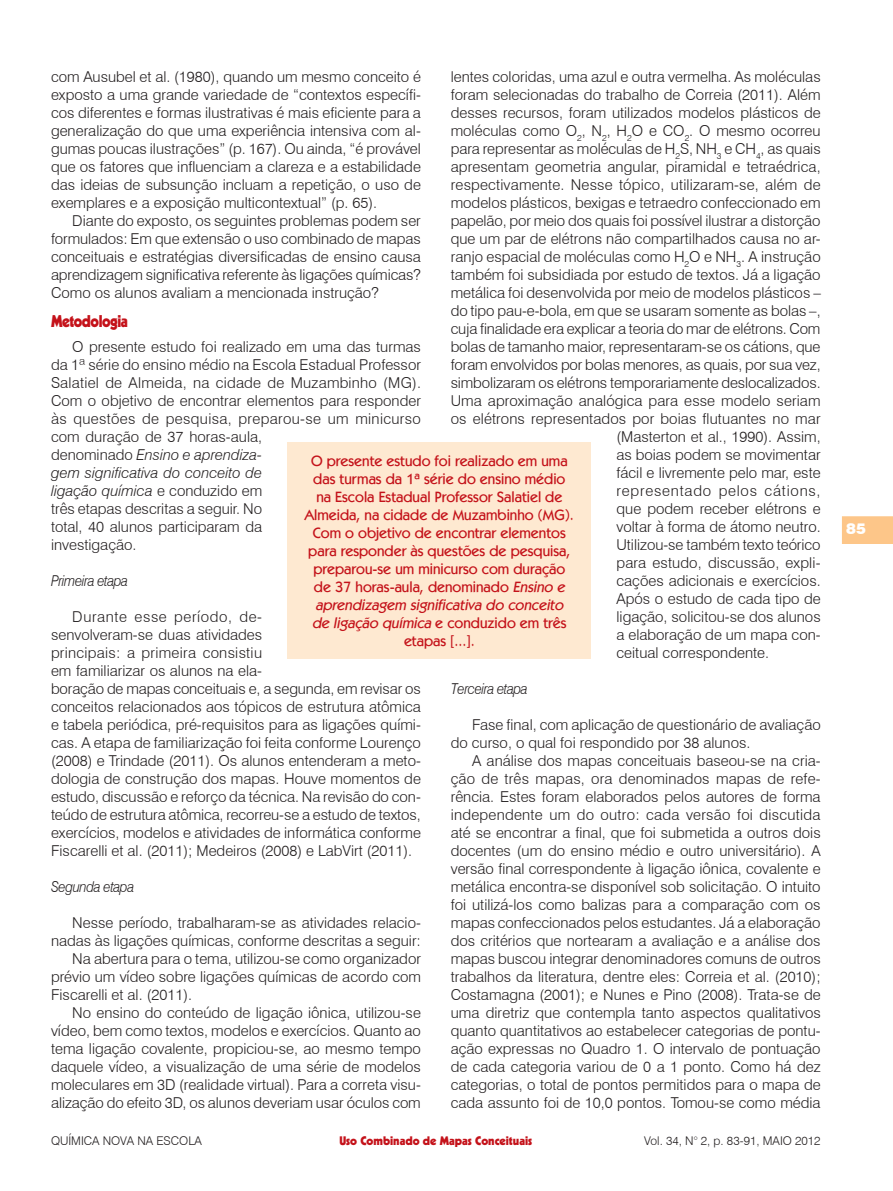
<style>
.page{position:relative;width:893px;height:1191px;background:#fff}
.page>*{position:absolute;margin:0;border:0;box-sizing:border-box;transform-origin:0 0}
.Seção{font:900 16.5px "Kabel";letter-spacing:-.03em;color:#c4121a;scale:.9 1}
.t1{font:300 15px/18px "Swiss 721 BT";color:#231f20;text-align:justify}
.Olho{font:500 15px/18px "Kabel IT Cby BT";color:#c4121a;text-align:center}
.Sub_sub_seção{font:italic 300 15px "Swiss 721 BT";letter-spacing:-.03em;color:#231f20;scale:.9 1}
.t2{font:300 15px "Swiss 721 BT";letter-spacing:.05em;color:#231f20}
.t3{font:900 15px "Swiss 721 BT";color:#fff}
.t4{font:300 12px "Swiss 721 BT";color:#231f20}
.t5{font:900 12px "Kabel";color:#c4121a}
.s1{font-style:italic}
</style>
<div class="page">
<svg style="left:842px;top:516px;width:51px;height:28px"></svg>
<div style="left:288px;top:442px;width:303px;height:217px;background:#fee9d1"></div>
<p class="t1" style="left:51px;top:67px;width:371px">com Ausubel et al. (1980), quando um mesmo conceito é exposto a uma grande variedade de “contextos específi&shy;cos diferentes e formas ilustrativas é mais eficiente para a generalização do que uma experiência intensiva com al&shy;gumas poucas ilustrações” (p. 167). Ou ainda, “é provável que os fatores que influenciam a clareza e a estabilidade das ideias de subsunção incluam a repetição, o uso de exemplares e a exposição multicontextual” (p. 65).</p>
<p class="t1" style="left:51px;top:211px;width:371px;text-indent:21px">Diante do exposto, os seguintes problemas podem ser formulados: Em que extensão o uso combinado de mapas conceituais e estratégias diversificadas de ensino causa aprendizagem significativa referente às ligações químicas?<br>Como os alunos avaliam a mencionada instrução?</p>
<p class="Seção" style="left:51px;top:310px;width:87px">Metodologia</p>
<p class="t1" style="left:51px;top:337px;width:372px;text-align:left;text-indent:21px">O presente estudo foi realizado em uma das turmas da 1ª série do ensino médio na Escola Estadual Professor Salatiel de Almeida, na cidade de Muzambinho (MG).<br>Com o objetivo de encontrar elementos para responder às questões de pesquisa, preparou-se um minicurso com duração de 37 horas-aula,<br>denominado <span class="s1">Ensino e aprendiza-<br>gem significativa do conceito de<br>ligação química</span> e conduzido em<br>três etapas descritas a seguir. No<br>total, 40 alunos participaram da<br>investigação.</p>
<p class="Sub_sub_seção" style="left:51px;top:571px;width:87px">Primeira etapa</p>
<p class="t1" style="left:51px;top:607px;width:371px;text-align:left;text-indent:21px">Durante esse período, de-<br>senvolveram-se duas atividades<br>principais: a primeira consistiu<br>em familiarizar os alunos na ela-<br>boração de mapas conceituais e, a segunda, em revisar os conceitos relacionados aos tópicos de estrutura atômica e tabela periódica, pré-requisitos para as ligações quími&shy;cas. A etapa de familiarização foi feita conforme Lourenço (2008) e Trindade (2011). Os alunos entenderam a meto&shy;dologia de construção dos mapas. Houve momentos de estudo, discussão e reforço da técnica. Na revisão do con&shy;teúdo de estrutura atômica, recorreu-se a estudo de textos, exercícios, modelos e atividades de informática conforme Fiscarelli et al. (2011); Medeiros (2008) e LabVirt (2011).</p>
<p class="Sub_sub_seção" style="left:51px;top:877px;width:94px">Segunda etapa</p>
<p class="t1" style="left:51px;top:913px;width:371px;text-align:right">Nesse período, trabalharam-se as atividades relacio&shy;nadas às ligações químicas, conforme descritas a seguir:</p>
<p class="t1" style="left:51px;top:949px;width:371px;text-indent:21px">Na abertura para o tema, utilizou-se como organizador prévio um vídeo sobre ligações químicas de acordo com Fiscarelli et al. (2011).</p>
<p class="t1" style="left:51px;top:1003px;width:371px;text-indent:21px">No ensino do conteúdo de ligação iônica, utilizou-se vídeo, bem como textos, modelos e exercícios. Quanto ao tema ligação covalente, propiciou-se, ao mesmo tempo daquele vídeo, a visualização de uma série de modelos moleculares em 3D (realidade virtual). Para a correta visu&shy;alização do efeito 3D, os alunos deveriam usar óculos com</p>
<p class="t1" style="left:451px;top:67px;width:371px">lentes coloridas, uma azul e outra vermelha. As moléculas</p>
<p class="t1" style="left:451px;top:85px;width:371px">foram selecionadas do trabalho de Correia (2011). Além</p>
<p class="t1" style="left:451px;top:103px;width:371px">desses recursos, foram utilizados modelos plásticos de</p>
<p class="t1" style="left:451px;top:121px;width:371px">moléculas como O<sub>2</sub>, N<sub>2</sub>, H<sub>2</sub>O e CO<sub>2</sub>. O mesmo ocorreu</p>
<p class="t1" style="left:451px;top:139px;width:371px">para representar as moléculas de H<sub>2</sub>S, NH<sub>3</sub> e CH<sub>4</sub>, as quais</p>
<p class="t1" style="left:451px;top:157px;width:372px">apresentam geometria angular, piramidal e tetraédrica,</p>
<p class="t1" style="left:451px;top:175px;width:371px">respectivamente. Nesse tópico, utilizaram-se, além de</p>
<p class="t1" style="left:451px;top:193px;width:371px">modelos plásticos, bexigas e tetraedro confeccionado em</p>
<p class="t1" style="left:451px;top:211px;width:371px">papelão, por meio dos quais foi possível ilustrar a distorção</p>
<p class="t1" style="left:451px;top:229px;width:371px">que um par de elétrons não compartilhados causa no ar-</p>
<p class="t1" style="left:451px;top:247px;width:371px">ranjo espacial de moléculas como H<sub>2</sub>O e NH<sub>3</sub>. A instrução</p>
<p class="t1" style="left:451px;top:265px;width:371px">também foi subsidiada por estudo de textos. Já a ligação</p>
<p class="t1" style="left:451px;top:283px;width:372px">metálica foi desenvolvida por meio de modelos plásticos –</p>
<p class="t1" style="left:451px;top:301px;width:371px">do tipo pau-e-bola, em que se usaram somente as bolas –,</p>
<p class="t1" style="left:451px;top:319px;width:371px">cuja finalidade era explicar a teoria do mar de elétrons. Com</p>
<p class="t1" style="left:451px;top:337px;width:371px">bolas de tamanho maior, representaram-se os cátions, que</p>
<p class="t1" style="left:451px;top:355px;width:372px">foram envolvidos por bolas menores, as quais, por sua vez,</p>
<p class="t1" style="left:451px;top:373px;width:371px">simbolizaram os elétrons temporariamente deslocalizados.</p>
<p class="t1" style="left:451px;top:391px;width:371px">Uma aproximação analógica para esse modelo seriam</p>
<p class="t1" style="left:451px;top:409px;width:371px">os elétrons representados por boias flutuantes no mar</p>
<p class="t1" style="left:616px;top:427px;width:206px">(Masterton et al., 1990). Assim,</p>
<p class="t1" style="left:616px;top:445px;width:206px">as boias podem se movimentar</p>
<p class="t1" style="left:616px;top:463px;width:206px">fácil e livremente pelo mar, este</p>
<p class="t2" style="left:616px;top:481px;width:206px">representado pelos cátions,</p>
<p class="t1" style="left:616px;top:499px;width:206px">que podem receber elétrons e</p>
<p class="t1" style="left:616px;top:517px;width:206px">voltar à forma de átomo neutro.</p>
<p class="t1" style="left:616px;top:535px;width:206px">Utilizou-se também texto teórico</p>
<p class="t1" style="left:616px;top:553px;width:206px">para estudo, discussão, expli-</p>
<p class="t1" style="left:616px;top:571px;width:206px">cações adicionais e exercícios.</p>
<p class="t1" style="left:616px;top:589px;width:206px">Após o estudo de cada tipo de</p>
<p class="t1" style="left:616px;top:607px;width:206px">ligação, solicitou-se dos alunos</p>
<p class="t1" style="left:616px;top:625px;width:206px">a elaboração de um mapa con-</p>
<p class="t1" style="left:616px;top:643px;width:154px">ceitual correspondente.</p>
<p class="Sub_sub_seção" style="left:451px;top:679px;width:87px">Terceira etapa</p>
<p class="t1" style="left:451px;top:715px;width:371px;text-indent:21px">Fase final, com aplicação de questionário de avaliação do curso, o qual foi respondido por 38 alunos.</p>
<p class="t1" style="left:451px;top:751px;width:372px;text-indent:21px">A análise dos mapas conceituais baseou-se na cria&shy;ção de três mapas, ora denominados mapas de refe&shy;rência. Estes foram elaborados pelos autores de forma independente um do outro: cada versão foi discutida até se encontrar a final, que foi submetida a outros dois docentes (um do ensino médio e outro universitário). A versão final correspondente à ligação iônica, covalente e metálica encontra-se disponível sob solicitação. O intuito foi utilizá-los como balizas para a comparação com os mapas confeccionados pelos estudantes. Já a elaboração dos critérios que nortearam a avaliação e a análise dos mapas buscou integrar denominadores comuns de outros trabalhos da literatura, dentre eles: Correia et al. (2010); Costamagna (2001); e Nunes e Pino (2008). Trata-se de uma diretriz que contempla tanto aspectos qualitativos quanto quantitativos ao estabelecer categorias de pontu&shy;ação expressas no Quadro 1. O intervalo de pontuação de cada categoria variou de 0 a 1 ponto. Como há dez categorias, o total de pontos permitidos para o mapa de cada assunto foi de 10,0 pontos. Tomou-se como média</p>
<p class="Olho" style="left:305px;top:451px;width:271px">O presente estudo foi realizado em uma das turmas da 1ª série do ensino médio na Escola Estadual Professor Salatiel de Almeida, na cidade de Muzambinho (MG).<br>Com o objetivo de encontrar elementos para responder às questões de pesquisa, preparou-se um minicurso com duração de 37 horas-aula, denominado <span class="s1">Ensino e aprendizagem significativa do conceito de ligação química</span> e c o n d u z i d o e m t rê s etapas [...].</p>
<p class="t4" style="left:51px;top:1133px;width:152px">QUÍMICA NOVA NA ESCOLA</p>
<p class="t5" style="left:339px;top:1133px;width:194px">Uso Combinado de Mapas Conceituais</p>
<p class="t4" style="left:644px;top:1133px;width:178px">Vol. 34, N° 2, p. 83-91, MAIO 2012</p>
<p class="t3" style="left:846px;top:519px;width:21px">85</p>
</div>
